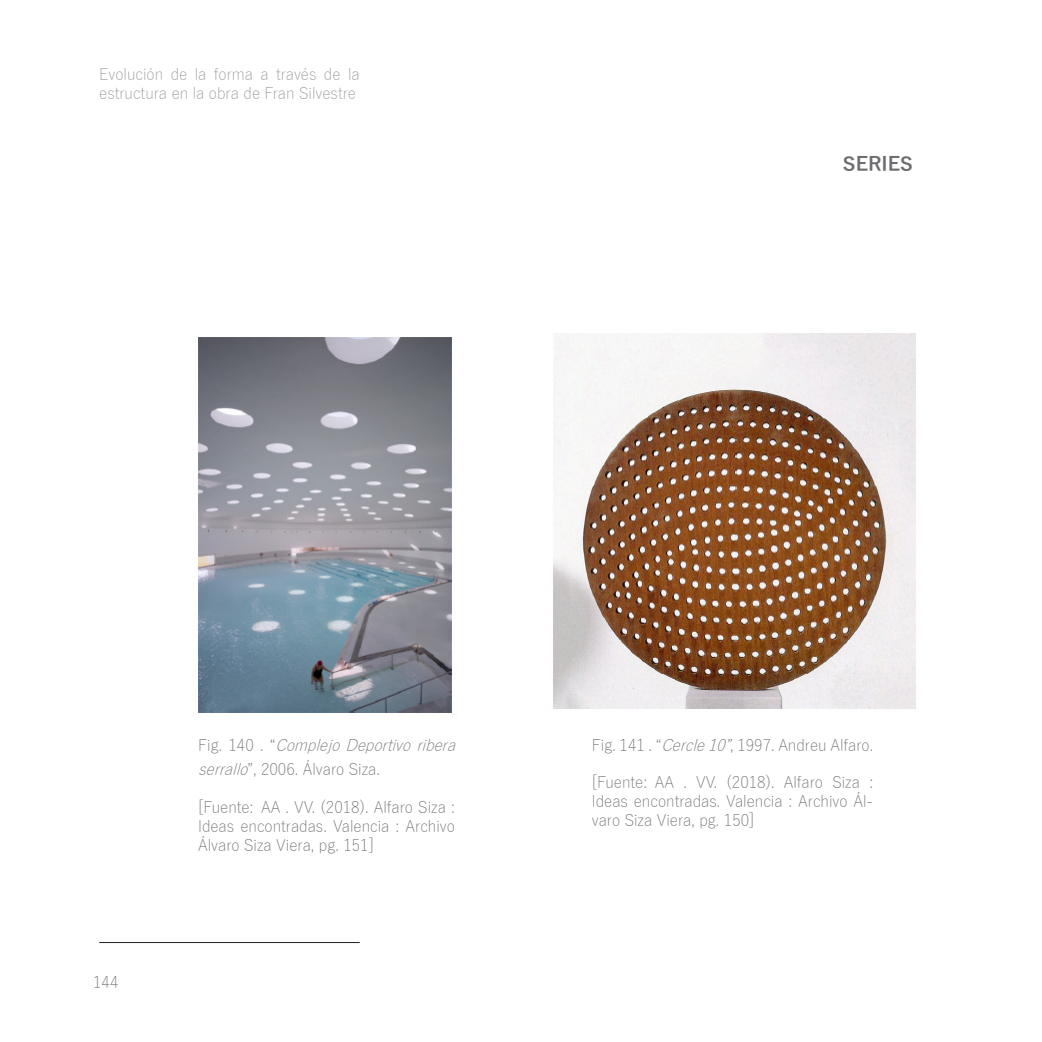
<style>
.page{position:relative;width:1042px;height:1042px;background:#fff}
.page>*{position:absolute;margin:0;border:0;box-sizing:border-box;transform-origin:0 0}
.t1{font:700 19.25px "Yu Gothic";color:#6c6d70}
.t2{font:300 15.75px/18.9px "Yu Gothic";color:#6c6d70;text-align:justify}
.t3{font:300 15.75px/18.9px "Yu Gothic";color:#939598}
.t4{font:italic 300 15.75px/24.5px "Yu Gothic";color:#6c6d70}
.s1{font-style:normal}
.s2{font-style:italic}
</style>
<div class="page">
<hr style="left:99px;top:942px;width:261px;height:1px;background:#231f20">
<img style="left:553px;top:333px;width:363px;height:376px">
<img style="left:198px;top:337px;width:254px;height:376px">
<p class="t3" style="left:99px;top:63px;width:262px">Evolución de la forma a través de la estructura en la obra de Fran Silvestre</p>
<p class="t1" style="left:843px;top:154px;width:71px">SERIES</p>
<p class="t2" style="left:93px;top:970px;width:27px">144</p>
<p class="t4" style="left:198px;top:730px;width:265px"><span class="s1">F i g . 1 4 0 . “</span> ComplejoDeportivoribera serrallo<span class="s1">”, 2006. Álvaro Siza.</span></p>
<p class="t2" style="left:198px;top:795px;width:258px">[Fuente: AA . VV. (2018). Alfaro Siza :<br>Ideas encontradas. Valencia : Archivo Álvaro Siza Viera, pg. 151]</p>
<p class="t2" style="left:592px;top:733px;width:283px">Fig. 141 . “<span class="s2">Cercle10”</span>, 1997. Andreu Alfaro.</p>
<p class="t2" style="left:592px;top:771px;width:283px">[Fuente: AA . VV. (2018). Alfaro Siza :<br>Ideas encontradas. Valencia : Archivo Ál&shy;varo Siza Viera, pg. 150]</p>
</div>
